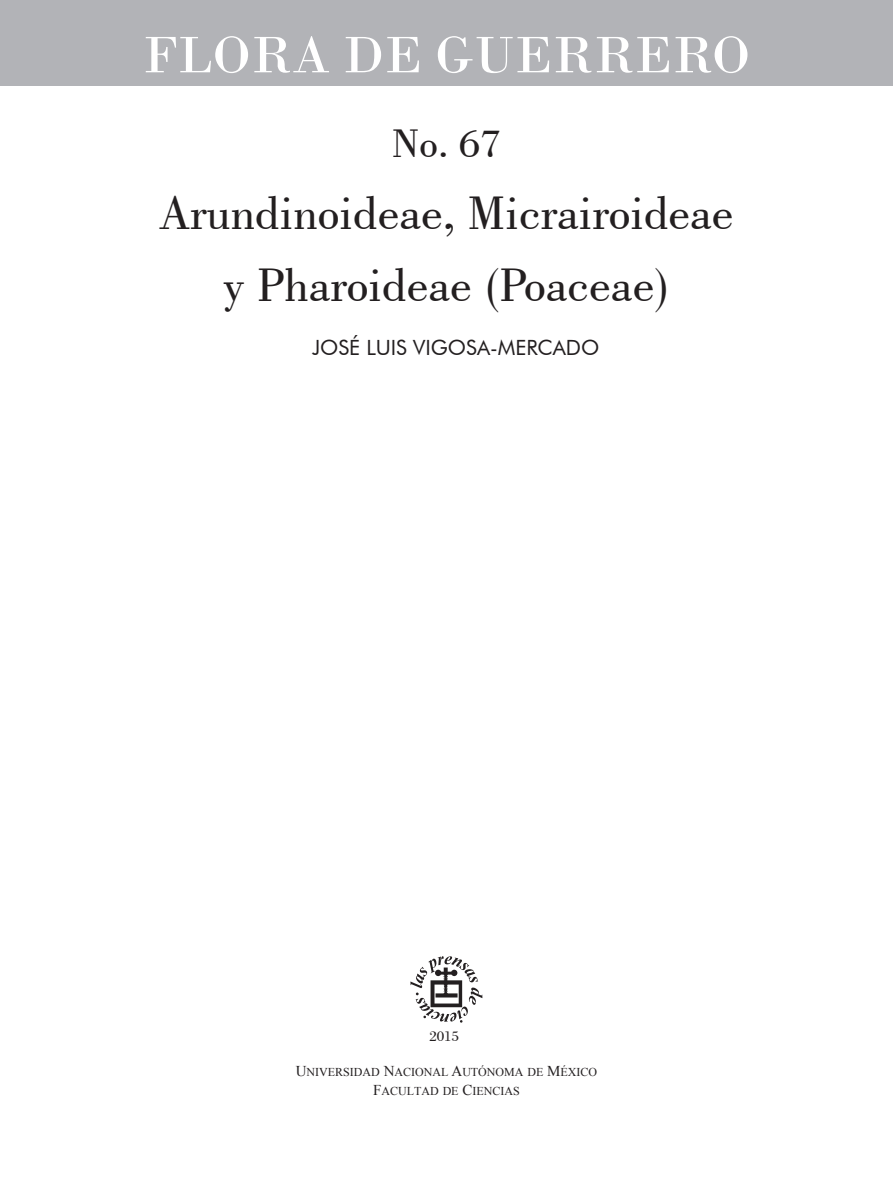
<style>
.page{position:relative;width:893px;height:1191px;background:#fff}
.page>*{position:absolute;margin:0;border:0;box-sizing:border-box;transform-origin:0 0}
.t1{font:54px "Bodoni";color:#fff}
.t2{font:49.5px/72px "Bodoni BT";color:#231f20;text-align:center}
.t3{font:42px "Bodoni BT";color:#231f20}
.t4{font:21px "Futura BT";color:#231f20}
.t5{font:15px "Bodoni BT";color:#231f20}
.t6{font:12px/19.5px "Times New Roman PSMT SC800";color:#231f20;text-align:center}
.s1{font-size:15px}
</style>
<div class="page">
<div style="left:0;top:0;width:893px;height:85px;background:#b2b3b7"></div>
<svg style="left:410px;top:956px;width:72px;height:66px"></svg>
<h1 class="t1" style="left:143px;top:23px;width:609px">FLORA DE GUERRERO</h1>
<h3 class="t3" style="left:392px;top:117px;width:111px">No. 67</h3>
<h2 class="t2" style="left:159px;top:175px;width:576px">Arundinoideae, Micrairoideae y Pharoideae (Poaceae)</h2>
<h3 class="t4" style="left:312px;top:334px;width:289px">JOSÉ LUIS VIGOSA-MERCADO</h3>
<p class="t5" style="left:429px;top:1027px;width:31px">2015</p>
<p class="t6" style="left:296px;top:1061px;width:303px"><span class="s1">U</span>NIVERSIDAD <span class="s1">N</span>ACIONAL <span class="s1">A</span>UTÓNOMA DE <span class="s1">M</span>ÉXICO<br><span class="s1">F</span>ACULTAD DE <span class="s1">C</span>IENCIAS</p>
</div>
